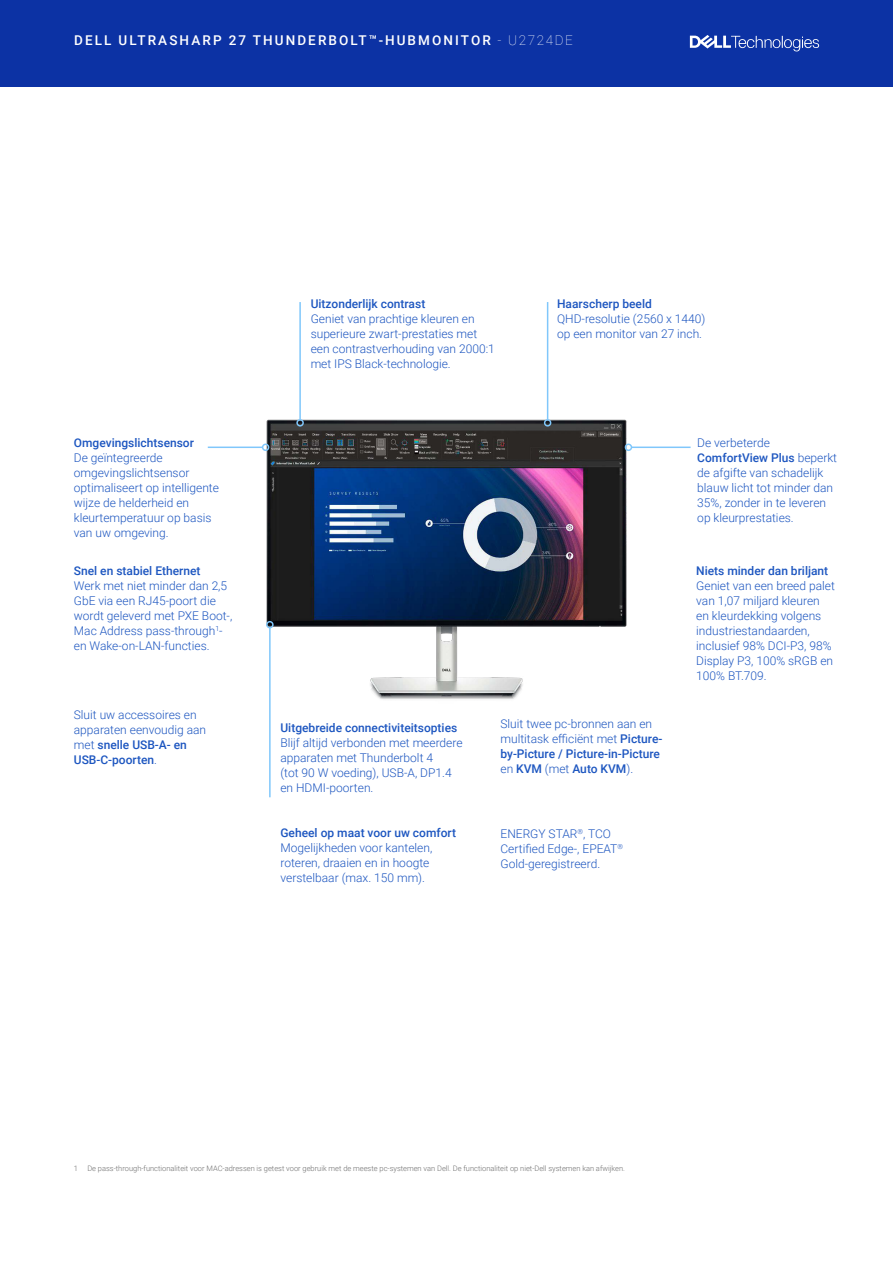
<style>
.page{position:relative;width:893px;height:1263px;background:#fff}
.page>*{position:absolute;margin:0;border:0;box-sizing:border-box;transform-origin:0 0}
.t1{font:500 13.5px "Roboto";letter-spacing:.155em;color:#fff}
.t2{font:300 12px/15px "Roboto";color:#1d56c0}
.t3{font:500 12px "Roboto";color:#1d56c0}
.t4{font:300 7.5px "Roboto";color:#6e6e6e}
.s1{font-weight:100}
.s2{font-weight:500}
</style>
<div class="page">
<img style="left:262px;top:321px;width:371px;height:378px">
<div style="left:0;top:0;width:893px;height:86px;background:#0c32a4"></div>
<svg style="left:690px;top:35px;width:129px;height:16px"></svg>
<hr style="left:631px;top:446px;width:60px;height:2px;background:#80c7fb">
<div style="left:625px;top:443px;width:7px;height:8px;border:2px solid #80c7fb;border-radius:50%"></div>
<hr style="left:208px;top:446px;width:55px;height:2px;background:#80c7fb">
<div style="left:262px;top:443px;width:7px;height:8px;border:2px solid #80c7fb;border-radius:50%"></div>
<hr style="left:299px;top:302px;width:2px;height:118px;background:#80c7fb">
<div style="left:296px;top:419px;width:8px;height:8px;border:2px solid #80c7fb;border-radius:50%"></div>
<hr style="left:269px;top:628px;width:2px;height:169px;background:#80c7fb">
<div style="left:266px;top:621px;width:8px;height:7px;border:2px solid #80c7fb;border-radius:50%"></div>
<hr style="left:547px;top:302px;width:1px;height:118px;background:#80c7fb">
<div style="left:544px;top:419px;width:7px;height:8px;border:2px solid #80c7fb;border-radius:50%"></div>
<p class="t1" style="left:74px;top:30px;width:500px">DELL ULTRASHARP 27 THUNDERBOLT™-HUBMONITOR <span class="s1">- U2724DE</span></p>
<p class="t3" style="left:74px;top:435px;width:122px">Omgevingslichtsensor</p>
<p class="t2" style="left:74px;top:450px;width:147px">De geïntegreerde omgevingslichtsensor optimaliseert op intelligente wijze de helderheid en kleurtemperatuur op basis van uw omgeving.</p>
<p class="t3" style="left:74px;top:563px;width:128px">Snel en stabiel Ethernet</p>
<p class="t2" style="left:74px;top:578px;width:160px">Werk met niet minder dan 2,5<br>GbE via een RJ45-poort die wordt geleverd met PXE Boot-,<br>Mac Address pass-through<sup>1</sup>- en Wake-on-LAN-functies.</p>
<p class="t2" style="left:74px;top:706px;width:134px">Sluit uw accessoires en apparaten eenvoudig aan met <span class="s2">snelle USB-A- en<br>USB-C-poorten</span>.</p>
<p class="t3" style="left:311px;top:295px;width:116px">Uitzonderlijk contrast</p>
<p class="t2" style="left:311px;top:311px;width:186px">Geniet van prachtige kleuren en superieure zwart-prestaties met een contrastverhouding van 2000:1 met IPS Black-technologie.</p>
<p class="t3" style="left:557px;top:295px;width:96px">Haarscherp beeld</p>
<p class="t2" style="left:557px;top:311px;width:150px">QHD-resolutie (2560 x 1440) op een monitor van 27 inch.</p>
<p class="t3" style="left:280px;top:719px;width:178px">Uitgebreide connectiviteitsopties</p>
<p class="t2" style="left:280px;top:734px;width:184px">Blijf altijd verbonden met meerdere apparaten met Thunderbolt 4<br>(tot 90 W voeding), USB-A, DP1.4 en HDMI-poorten.</p>
<p class="t3" style="left:280px;top:824px;width:177px">Geheel op maat voor uw comfort</p>
<p class="t2" style="left:280px;top:840px;width:153px">Mogelijkheden voor kantelen, roteren, draaien en in hoogte verstelbaar (max. 150 mm).</p>
<p class="t2" style="left:500px;top:716px;width:163px">Sluit twee pc-bronnen aan en multitask efficiënt met <span class="s2">Picture&shy;by-Picture / Picture-in-Picture </span>en <span class="s2">KVM</span> (met <span class="s2">Auto KVM</span>).</p>
<p class="t2" style="left:500px;top:825px;width:124px">ENERGY STAR<sup>®</sup>, TCO<br>Certified Edge-, EPEAT<sup>®<br></sup>Gold-geregistreerd.</p>
<p class="t2" style="left:697px;top:435px;width:141px">De verbeterde<br><span class="s2">ComfortView Plus</span> beperkt de afgifte van schadelijk blauw licht tot minder dan<br>35%, zonder in te leveren op kleurprestaties.</p>
<p class="t3" style="left:696px;top:563px;width:133px">Niets minder dan briljant</p>
<p class="t2" style="left:696px;top:578px;width:140px">Geniet van een breed palet van 1,07 miljard kleuren en kleurdekking volgens industriestandaarden, inclusief 98% DCI-P3, 98%<br>Display P3, 100% sRGB en<br>100% BT.709.</p>
<p class="t4" style="left:74px;top:1163px;width:553px">1 De pass-through-functionaliteit voor MAC-adressen is getest voor gebruik met de meeste pc-systemen van Dell. De functionaliteit op niet-Dell systemen kan afwijken.</p>
</div>
